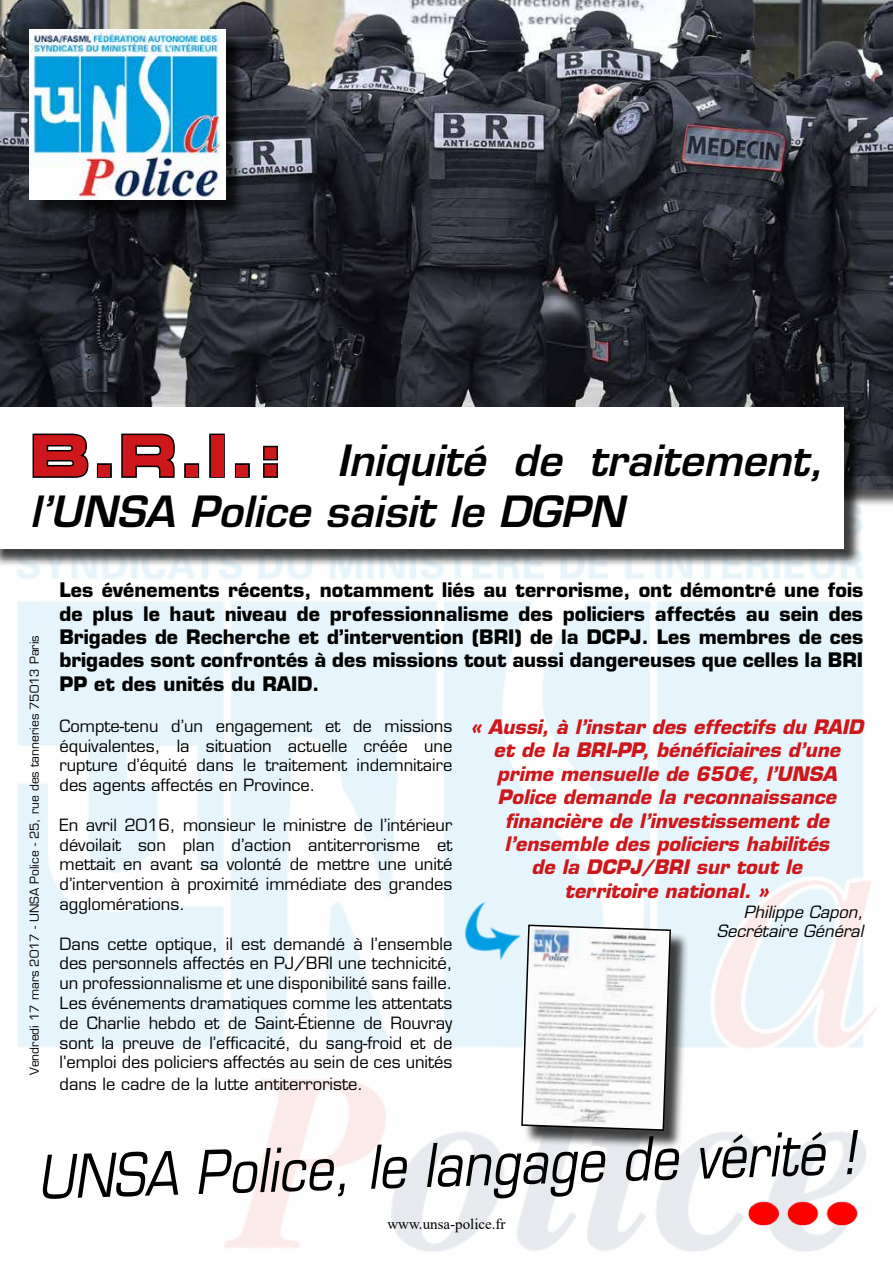
<style>
.page{position:relative;width:893px;height:1263px;background:#fff}
.page>*{position:absolute;margin:0;border:0;box-sizing:border-box;transform-origin:0 0}
.t1{font:italic 58.5px "Eurostile LT Std";color:#000;scale:.85 1}
.t2{font:italic 600 42px/50.4px "Eurostile LT Std";color:#000}
.t3{font:700 19.5px/23.4px "Eurostile LT Std";color:#000;text-align:justify}
.t4{font:italic 700 19.5px/23.4px "Eurostile LT Std";color:#cd171a;text-align:center}
.t5{font:16.5px/19.8px "Eurostile LT Std";color:#000;text-align:justify}
.t6{font:italic 16.5px/19.8px "Eurostile LT Std";color:#000;text-align:right}
.t7{font:15px "Times New Roman";color:#000}
.t8{font:12px "Eurostile LT Std";color:#000}
.s1{font-family:"Eurostile LT Std Bold Ex 2";font-weight:400;font-style:normal;font-size:57px;color:#cd171a}
</style>
<div class="page">
<img style="left:0;top:0;width:893px;height:477px">
<img style="left:17px;top:477px;width:876px;height:775px">
<div style="left:0;top:409px;width:862px;height:158px;background:#000;opacity:.75"></div>
<div style="left:0;top:407px;width:843px;height:142px;background:#fff"></div>
<div style="left:32px;top:32px;width:212px;height:186px;background:#000;opacity:.75"></div>
<img style="left:30px;top:30px;width:196px;height:170px">
<img style="left:452px;top:891px;width:74px;height:78px">
<img style="left:737px;top:1191px;width:127px;height:42px">
<svg style="left:32px;top:433px;width:57px;height:45px"></svg>
<div style="left:97px;top:463px;width:15px;height:15px;border:3px solid #000"></div>
<svg style="left:121px;top:433px;width:54px;height:45px"></svg>
<div style="left:184px;top:463px;width:15px;height:15px;border:3px solid #000"></div>
<div style="left:209px;top:434px;width:16px;height:44px;border:3px solid #000"></div>
<div style="left:235px;top:463px;width:15px;height:15px;border:3px solid #000"></div>
<svg style="left:263px;top:445px;width:15px;height:33px"></svg>
<div style="left:524px;top:927px;width:165px;height:222px;background:#000;opacity:.75"></div>
<svg style="left:520px;top:924px;width:152px;height:207px"></svg>
<h2 class="t2" style="left:30px;top:436px;width:795px"><span class="s1">B.R.I.:</span> Iniquité de traitement, l’UNSA Police saisit le DGPN</h2>
<p class="t8" style="left:27px;top:1075px;width:441px;rotate:-90deg">Vendredi 17 mars 2017 - UNSA Police - 25, rue des tanneries 75013 Paris</p>
<p class="t3" style="left:60px;top:578px;width:805px">Les événements récents, notamment liés au terrorisme, ont démontré une fois de plus le haut niveau de professionnalisme des policiers affectés au sein des Brigades de Recherche et d’intervention (BRI) de la DCPJ. Les membres de ces brigades sont confrontés à des missions tout aussi dangereuses que celles la BRI PP et des unités du RAID.</p>
<p class="t5" style="left:60px;top:716px;width:394px">Compte-tenu d’un engagement et de missions équivalentes, la situation actuelle créée une rupture d’équité dans le traitement indemnitaire des agents affectés en Province.</p>
<p class="t5" style="left:60px;top:815px;width:394px">En avril 2016, monsieur le ministre de l’intérieur dévoilait son plan d’action antiterrorisme et mettait en avant sa volonté de mettre une unité d’intervention à proximité immédiate des grandes agglomérations.</p>
<p class="t5" style="left:60px;top:934px;width:394px">Dans cette optique, il est demandé à l’ensemble des personnels affectés en PJ/BRI une technicité, un professionnalisme et une disponibilité sans faille.<br>Les événements dramatiques comme les attentats de Charlie hebdo et de Saint-Étienne de Rouvray sont la preuve de l’efficacité, du sang-froid et de l’emploi des policiers affectés au sein de ces unités</p>
<p class="t5" style="left:60px;top:1074px;width:305px">dans le cadre de la lutte antiterroriste.</p>
<p class="t4" style="left:470px;top:715px;width:394px">« Aussi, à l’instar des effectifs du RAID et de la BRI-PP, bénéficiaires d’une prime mensuelle de 650€, l’UNSA<br>Police demande la reconnaissance financière de l’investissement de l’ensemble des policiers habilités<br>de la DCPJ/BRI sur tout le<br>territoire national. »</p>
<p class="t6" style="left:717px;top:902px;width:148px">Philippe Capon,<br>Secrétaire Général</p>
<h1 class="t1" style="left:36px;top:1144px;width:964px;rotate:-2deg">UNSA Police, le langage de vérité !</h1>
<p class="t7" style="left:387px;top:1213px;width:120px">www.unsa-police.fr</p>
</div>
